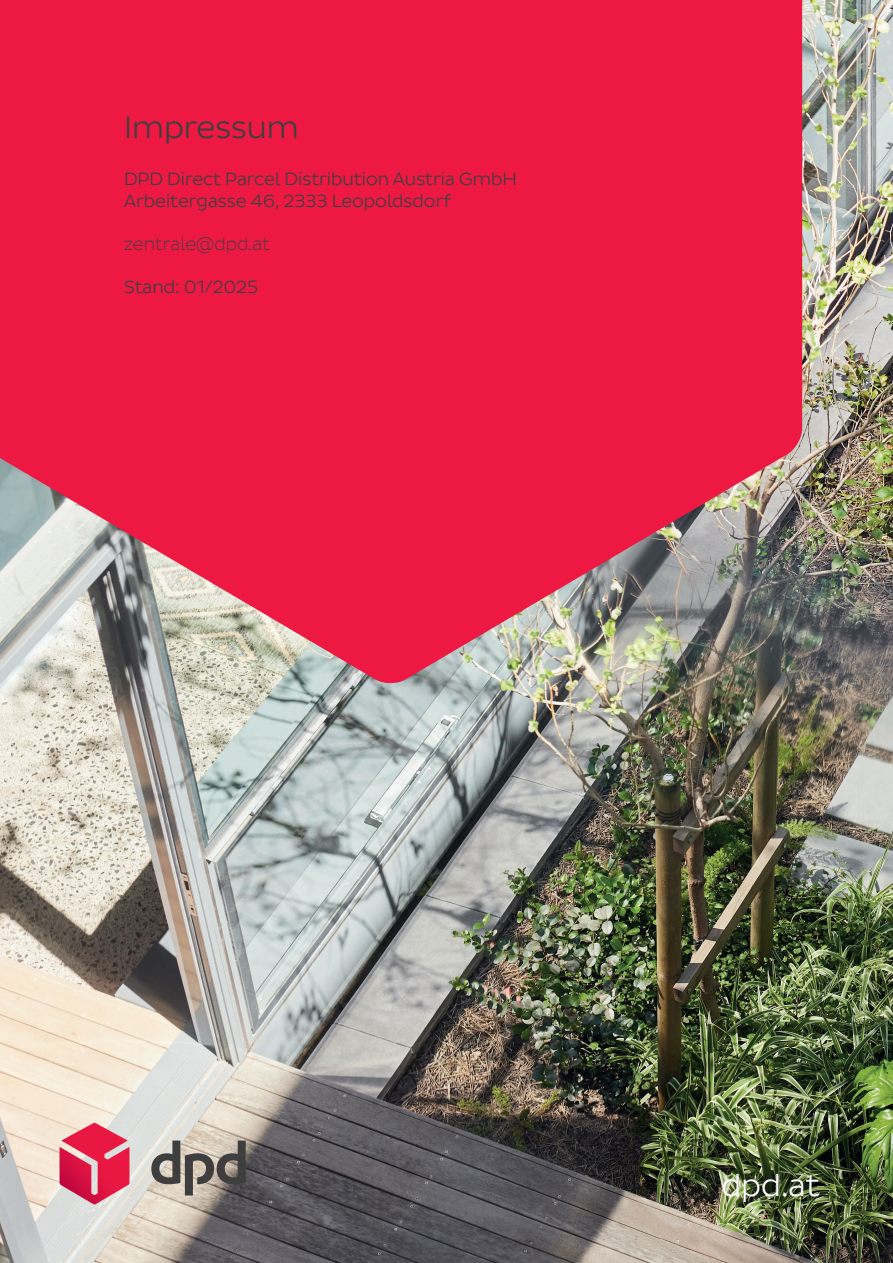
<style>
.page{position:relative;width:893px;height:1263px;background:#fff}
.page>*{position:absolute;margin:0;border:0;box-sizing:border-box;transform-origin:0 0}
.t1{font:31.5px "Pluto Sans DPD Light";color:#3e3e3f}
.t2{font:31.5px "Pluto Sans DPD Light";color:#fff}
.t3{font:18px/21.6px "Pluto Sans DPD Light";color:#3e3e3f}
.t4{font:300 18px "Pluto Sans DPD Extra";color:#3e3e3f}
</style>
<div class="page">
<img style="left:0;top:0;width:893px;height:1263px">
<svg style="left:0;top:0;width:802px;height:683px;background:#e13052"></svg>
<svg style="left:151px;top:1140px;width:95px;height:55px;background:#928b84"></svg>
<svg style="left:60px;top:1123px;width:69px;height:81px;background:#e15975"></svg>
<h1 class="t1" style="left:124px;top:110px;width:176px">Impressum</h1>
<p class="t3" style="left:124px;top:168px;width:394px">DPD Direct Parcel Distribution Austria GmbH<br>Arbeitergasse 46, 2333 Leopoldsdorf</p>
<p class="t4" style="left:124px;top:234px;width:147px">zentrale@dpd.at</p>
<p class="t3" style="left:124px;top:276px;width:136px">Stand: 01/2025</p>
<h1 class="t2" style="left:721px;top:1168px;width:99px">dpd.at</h1>
</div>
